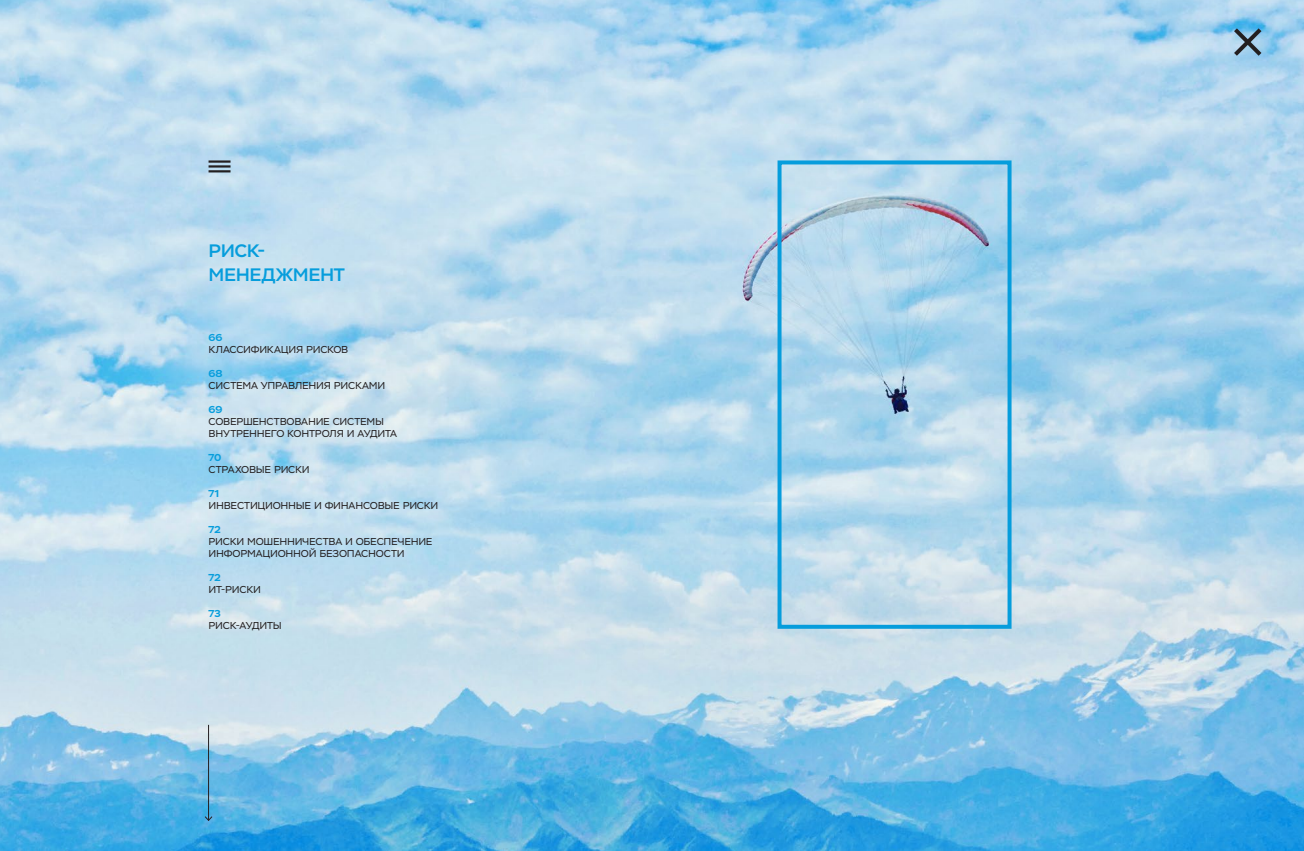
<style>
.page{position:relative;width:1304px;height:851px;background:#fff}
.page>*{position:absolute;margin:0;border:0;box-sizing:border-box;transform-origin:0 0}
.t1{font:500 18px/24px "Ingo Stem";letter-spacing:-.03em;color:#069ddc}
.t2{font:10px/12px "Ingo Stem";letter-spacing:-.025em;color:#231f20}
.t3{font:700 10px "Ingo Stem";letter-spacing:-.005em;color:#069ddc}
</style>
<div class="page">
<img style="left:0;top:0;width:1304px;height:850px">
<svg style="left:1230px;top:24px;width:36px;height:36px"></svg>
<hr style="left:208px;top:724px;width:1px;height:96px;background:#231f20">
<svg style="left:204px;top:815px;width:9px;height:6px"></svg>
<hr style="left:209px;top:160px;width:22px;height:3px;background:#231f20">
<hr style="left:209px;top:165px;width:22px;height:2px;background:#231f20">
<hr style="left:209px;top:170px;width:22px;height:2px;background:#231f20">
<div style="left:778px;top:160px;width:234px;height:468px;border:4px solid #069ddc"></div>
<h1 class="t1" style="left:209px;top:238px;width:138px">РИСК-<br>МЕНЕДЖМЕНТ</h1>
<p class="t3" style="left:209px;top:330px;width:15px">66</p>
<p class="t2" style="left:209px;top:343px;width:141px">КЛАССИФИКАЦИЯ РИСКОВ</p>
<p class="t3" style="left:209px;top:366px;width:15px">68</p>
<p class="t2" style="left:209px;top:379px;width:178px">СИСТЕМА УПРАВЛЕНИЯ РИСКАМИ</p>
<p class="t3" style="left:209px;top:402px;width:15px">69</p>
<p class="t2" style="left:209px;top:415px;width:190px">СОВЕРШЕНСТВОВАНИЕ СИСТЕМЫ<br>ВНУТРЕННЕГО КОНТРОЛЯ И АУДИТА</p>
<p class="t3" style="left:209px;top:450px;width:14px">70</p>
<p class="t2" style="left:209px;top:463px;width:103px">СТРАХОВЫЕ РИСКИ</p>
<p class="t3" style="left:209px;top:486px;width:12px">71</p>
<p class="t2" style="left:209px;top:499px;width:231px">ИНВЕСТИЦИОННЫЕ И ФИНАНСОВЫЕ РИСКИ</p>
<p class="t3" style="left:209px;top:522px;width:14px">72</p>
<p class="t2" style="left:209px;top:535px;width:226px">РИСКИ МОШЕННИЧЕСТВА И ОБЕСПЕЧЕНИЕ<br>ИНФОРМАЦИОННОЙ БЕЗОПАСНОСТИ</p>
<p class="t3" style="left:209px;top:570px;width:14px">72</p>
<p class="t2" style="left:209px;top:583px;width:54px">ИТ-РИСКИ</p>
<p class="t3" style="left:209px;top:606px;width:14px">73</p>
<p class="t2" style="left:209px;top:619px;width:75px">РИСК-АУДИТЫ</p>
</div>
